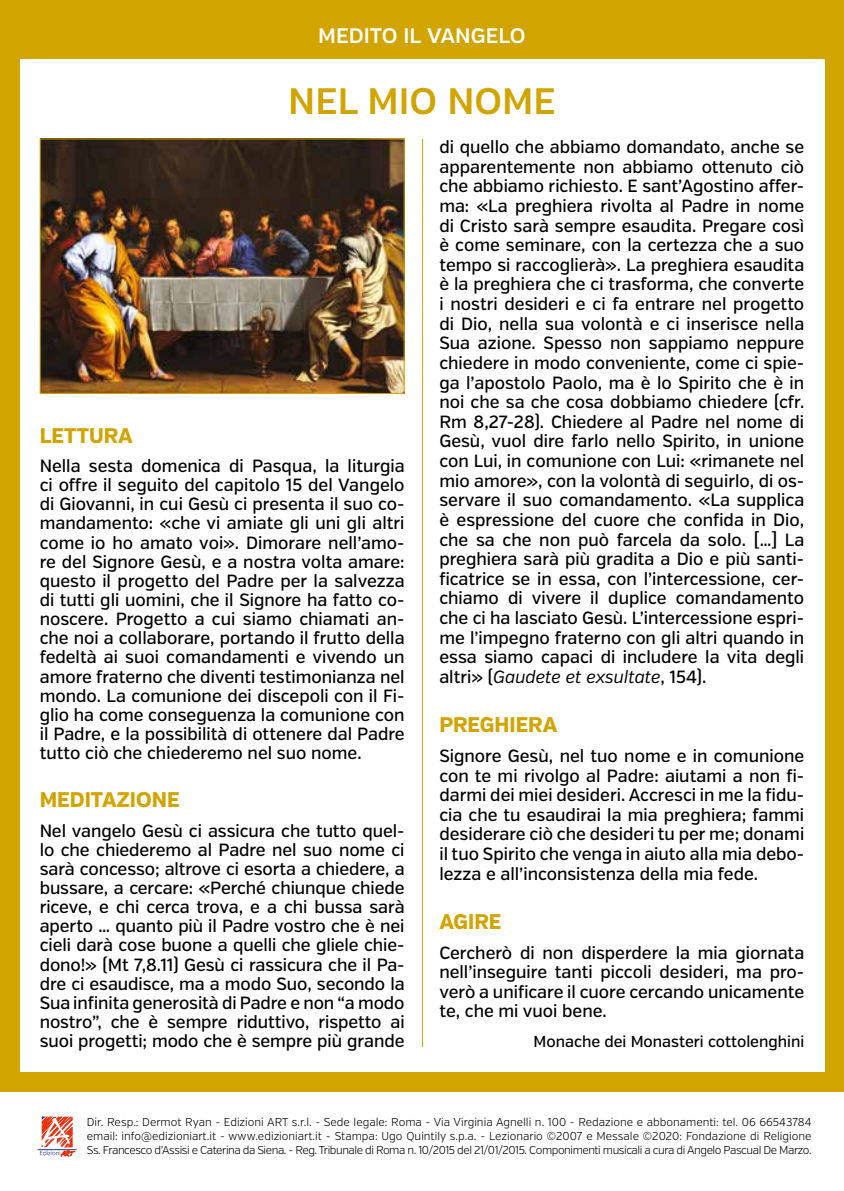
<style>
.page{position:relative;width:844px;height:1191px;background:#fff}
.page>*{position:absolute;margin:0;border:0;box-sizing:border-box;transform-origin:0 0}
.t1{font:600 36.75px "Verb";color:#d2a400}
.t2{font:800 21.18px "Verb";color:#d2a400;scale:.96 1}
.t3{font:600 21px "Verb";color:#fff}
.t4{font:500 17.68px/19.6px "Verb";color:#000;text-align:justify;scale:.96 1}
.t5{font:500 15.92px "Verb";color:#000;scale:.96 1}
.t6{font:300 11.38px/14px "Verb";letter-spacing:-.04em;color:#000;text-align:justify}
.s1{font-weight:400;font-style:italic}
</style>
<div class="page">
<div style="left:0;top:0;width:843px;height:1091px;background:#d2a400"></div>
<div style="left:20px;top:60px;width:803px;height:1011px;background:#fff"></div>
<img style="left:42px;top:140px;width:360px;height:252px">
<div style="left:40px;top:138px;width:364px;height:256px;border:1px solid #d2a400"></div>
<hr style="left:422px;top:139px;width:1px;height:908px;background:#d2a400">
<hr style="left:38px;top:1149px;width:38px;height:1px;background:#26358c">
<svg style="left:40px;top:1116px;width:36px;height:40px"></svg>
<p class="t3" style="left:318px;top:23px;width:209px">MEDITO IL VANGELO</p>
<h1 class="t1" style="left:288px;top:79px;width:269px">NEL MIO NOME</h1>
<p class="t2" style="left:40px;top:422px;width:98px">LETTURA</p>
<p class="t4" style="left:40px;top:456px;width:381px;line-height:19.1px">Nella sesta domenica di Pasqua, la liturgia ci offre il seguito del capitolo 15 del Vangelo di Giovanni, in cui Gesù ci presenta il suo co&shy;mandamento: «che vi amiate gli uni gli altri come io ho amato voi». Dimorare nell’amo&shy;re del Signore Gesù, e a nostra volta amare: questo il progetto del Padre per la salvezza di tutti gli uomini, che il Signore ha fatto co&shy;noscere. Progetto a cui siamo chiamati an&shy;che noi a collaborare, portando il frutto della fedeltà ai suoi comandamenti e vivendo un amore fraterno che diventi testimonianza nel mondo. La comunione dei discepoli con il Fi&shy;glio ha come conseguenza la comunione con il Padre, e la possibilità di ottenere dal Padre tutto ciò che chiederemo nel suo nome.</p>
<p class="t2" style="left:40px;top:787px;width:147px">MEDITAZIONE</p>
<p class="t4" style="left:40px;top:821px;width:381px;line-height:19.1px">Nel vangelo Gesù ci assicura che tutto quel&shy;lo che chiederemo al Padre nel suo nome ci sarà concesso; altrove ci esorta a chiedere, a bussare, a cercare: «Perché chiunque chiede riceve, e chi cerca trova, e a chi bussa sarà aperto … quanto più il Padre vostro che è nei cieli darà cose buone a quelli che gliele chie&shy;dono!» (Mt 7,8.11) Gesù ci rassicura che il Pa&shy;dre ci esaudisce, ma a modo Suo, secondo la Sua infinita generosità di Padre e non “a modo nostro”, che è sempre riduttivo, rispetto ai suoi progetti; modo che è sempre più grande</p>
<p class="t4" style="left:439px;top:137px;width:381px">di quello che abbiamo domandato, anche se apparentemente non abbiamo ottenuto ciò che abbiamo richiesto. E sant’Agostino affer&shy;ma: «La preghiera rivolta al Padre in nome di Cristo sarà sempre esaudita. Pregare così è come seminare, con la certezza che a suo tempo si raccoglierà». La preghiera esaudita è la preghiera che ci trasforma, che converte i nostri desideri e ci fa entrare nel progetto di Dio, nella sua volontà e ci inserisce nella Sua azione. Spesso non sappiamo neppure chiedere in modo conveniente, come ci spie&shy;ga l’apostolo Paolo, ma è lo Spirito che è in noi che sa che cosa dobbiamo chiedere (cfr.<br>Rm 8,27-28). Chiedere al Padre nel nome di Gesù, vuol dire farlo nello Spirito, in unione con Lui, in comunione con Lui: «rimanete nel mio amore», con la volontà di seguirlo, di os&shy;servare il suo comandamento. «La supplica è espressione del cuore che confida in Dio, che sa che non può farcela da solo. […] La preghiera sarà più gradita a Dio e più santi&shy;ficatrice se in essa, con l’intercessione, cer&shy;chiamo di vivere il duplice comandamento che ci ha lasciato Gesù. L’intercessione espri&shy;me l’impegno fraterno con gli altri quando in essa siamo capaci di includere la vita degli altri» (<span class="s1">Gaudete et exsultate</span>, 154).</p>
<p class="t2" style="left:439px;top:712px;width:124px">PREGHIERA</p>
<p class="t4" style="left:439px;top:746px;width:381px">Signore Gesù, nel tuo nome e in comunione con te mi rivolgo al Padre: aiutami a non fi&shy;darmi dei miei desideri. Accresci in me la fidu&shy;cia che tu esaudirai la mia preghiera; fammi desiderare ciò che desideri tu per me; donami il tuo Spirito che venga in aiuto alla mia debo&shy;lezza e all’inconsistenza della mia fede.</p>
<p class="t2" style="left:439px;top:908px;width:66px">AGIRE</p>
<p class="t4" style="left:439px;top:942px;width:381px">Cercherò di non disperdere la mia giornata nell’inseguire tanti piccoli desideri, ma pro&shy;verò a unificare il cuore cercando unicamente te, che mi vuoi bene.</p>
<p class="t5" style="left:533px;top:1032px;width:283px">Monache dei Monasteri cottolenghini</p>
<p class="t6" style="left:87px;top:1114px;width:726px">Dir. Resp.: Dermot Ryan - Edizioni ART s.r.l. - Sede legale: Roma - Via Virginia Agnelli n. 100 - Redazione e abbonamenti: tel. 06 66543784 email: info@edizioniart.it - www.edizioniart.it - Stampa: Ugo Quintily s.p.a. - Lezionario ©2007 e Messale ©2020: Fondazione di Religione Ss. Francesco d’Assisi e Caterina da Siena. - Reg. Tribunale di Roma n. 10/2015 del 21/01/2015. Componimenti musicali a cura di Angelo Pascual De Marzo.</p>
</div>
